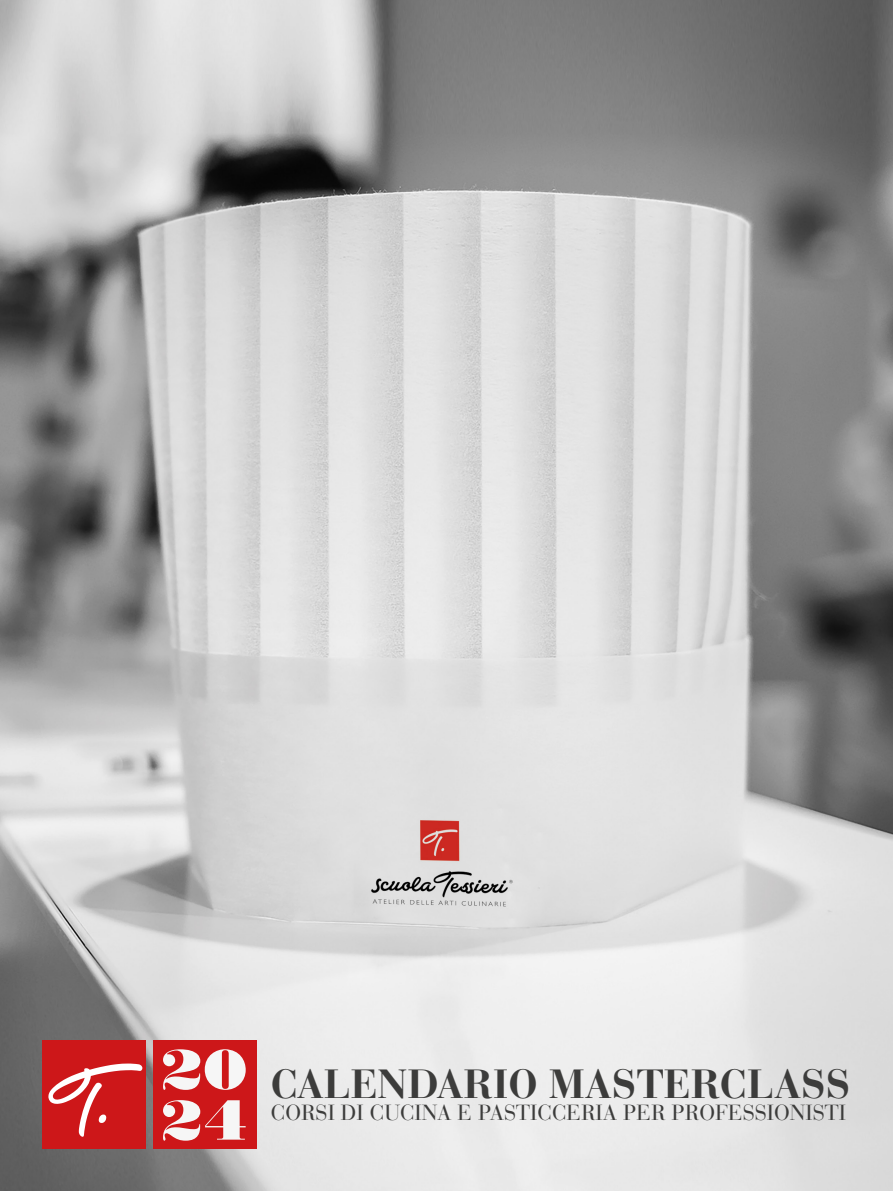
<style>
.page{position:relative;width:893px;height:1191px;background:#fff}
.page>*{position:absolute;margin:0;border:0;box-sizing:border-box;transform-origin:0 0}
.t1{font:54.9px/50.7px "Falstaff MT Std";color:#f6f6f6}
.t2{font:700 40.5px "Bauer Bodoni Std";color:#3c3c3b}
.t3{font:21.75px "Bauer Bodoni Std";color:#3c3c3b}
</style>
<div class="page">
<img style="left:0;top:0;width:893px;height:1191px">
<div style="left:153px;top:1040px;width:103px;height:108px;background:#cd1719"></div>
<div style="left:43px;top:1040px;width:103px;height:108px;background:#cd1719"></div>
<svg style="left:48px;top:1063px;width:94px;height:73px"></svg>
<h1 class="t1" style="left:160px;top:1044px;width:88px">20<br>24</h1>
<h2 class="t2" style="left:271px;top:1059px;width:581px">CALENDARIO MASTERCLASS</h2>
<p class="t3" style="left:271px;top:1099px;width:577px">CORSI DI CUCINA E PASTICCERIA PER PROFESSIONISTI</p>
</div>
